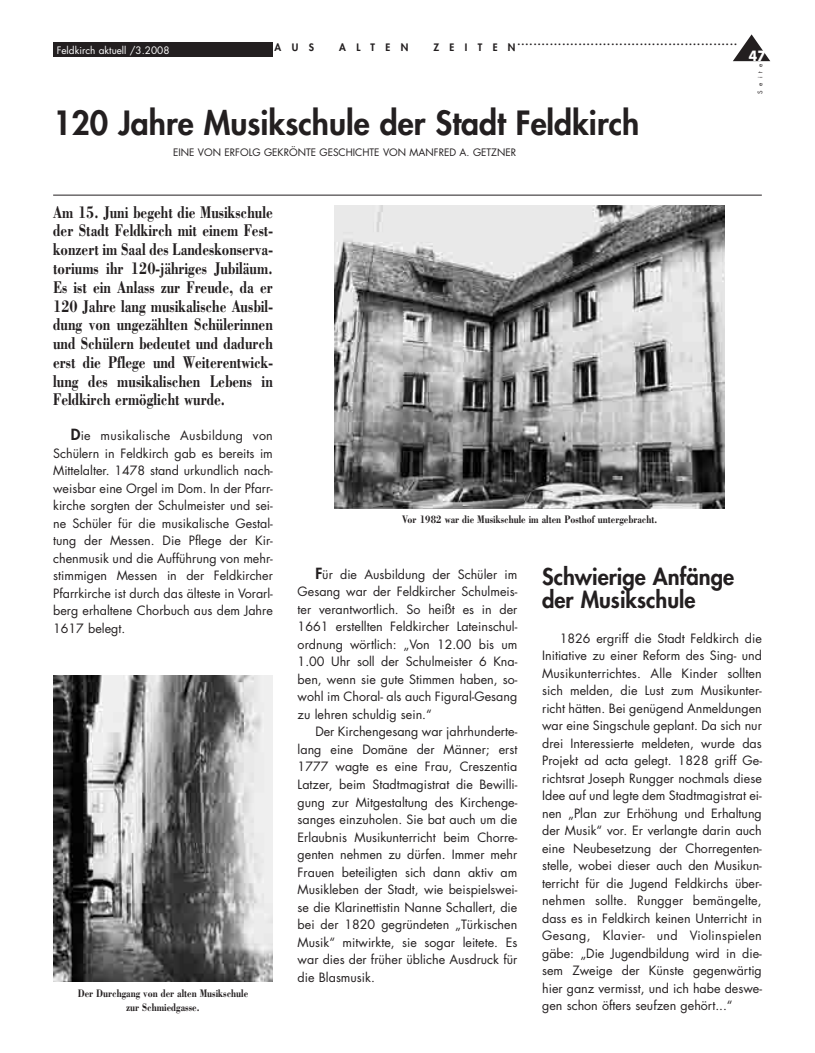
<style>
.page{position:relative;width:815px;height:1053px;background:#fff}
.page>*{position:absolute;margin:0;border:0;box-sizing:border-box;transform-origin:0 0}
.t1{font:800 32.5px "Futura";color:#231f20}
.t2{font:800 22.5px/22.5px "Futura";color:#231f20}
.t3{font:700 17.5px/18.8px "Bodoni";color:#231f20;text-align:justify;scale:.77 1}
.t4{font:700 13.75px "Futura";color:#fff;scale:.9 1}
.t5{font:12.5px/17.5px "Futura";color:#231f20;text-align:justify}
.t6{font:700 11.25px/13.8px "Bodoni";color:#231f20;text-align:center;scale:.8 1}
.t7{font:800 10px "Futura";letter-spacing:1.04em;color:#231f20}
.t8{font:10px "Futura";color:#231f20}
.t9{font:10px "Futura";color:#fff}
.t10{font:6.25px "Futura";letter-spacing:.675em;color:#231f20}
.s1{font-weight:800;font-size:15px}
</style>
<div class="page">
<div style="left:53px;top:43px;width:220px;height:14px;background:#231f20"></div>
<hr style="left:53px;top:195px;width:709px;height:1px;background:#231f20">
<svg style="left:733px;top:34px;width:37px;height:27px"></svg>
<img style="left:335px;top:206px;width:390px;height:302px">
<img style="left:53px;top:675px;width:220px;height:306px">
<p class="t9" style="left:57px;top:45px;width:114px">Feldkirch aktuell /3.2008</p>
<p class="t7" style="left:275px;top:43px;width:41px">AUS</p>
<p class="t7" style="left:339px;top:43px;width:71px">ALTEN</p>
<p class="t7" style="left:433px;top:43px;width:84px">ZEITEN</p>
<p class="t7" style="left:517px;top:36px;width:221px">......................................................</p>
<h1 class="t1" style="left:53px;top:107px;width:588px">120 Jahre Musikschule der Stadt Feldkirch</h1>
<p class="t8" style="left:173px;top:148px;width:345px">EINE VON ERFOLG GEKRÖNTE GESCHICHTE VON MANFRED A. GETZNER</p>
<p class="t4" style="left:749px;top:50px;width:20px">47</p>
<p class="t10" style="left:757px;top:94px;width:32px;rotate:-90deg">Seite</p>
<p class="t3" style="left:53px;top:202px;width:287px">Am 15. Juni begeht die Musikschule der Stadt Feldkirch mit einem Fest&shy;konzert im Saal des Landeskonserva&shy;toriums ihr 120-jähriges Jubiläum.<br>Es ist ein Anlass zur Freude, da er 120 Jahre lang musikalische Ausbil&shy;dung von ungezählten Schülerinnen und Schülern bedeutet und dadurch erst die Pflege und Weiterentwick&shy;lung des musikalischen Lebens in Feldkirch ermöglicht wurde.</p>
<p class="t5" style="left:53px;top:428px;width:221px;text-indent:18px"><span class="s1">D</span>ie musikalische Ausbildung von Schülern in Feldkirch gab es bereits im Mittelalter. 1478 stand urkundlich nach&shy;weisbar eine Orgel im Dom. In der Pfarr&shy;kirche sorgten der Schulmeister und sei&shy;ne Schüler für die musikalische Gestal&shy;tung der Messen. Die Pflege der Kir&shy;chenmusik und die Aufführung von mehr&shy;stimmigen Messen in der Feldkircher Pfarrkirche ist durch das älteste in Vorarl&shy;berg erhaltene Chorbuch aus dem Jahre 1617 belegt.</p>
<p class="t6" style="left:78px;top:986px;width:215px">Der Durchgang von der alten Musikschule zur Schmiedgasse.</p>
<p class="t6" style="left:402px;top:512px;width:320px">Vor 1982 war die Musikschule im alten Posthof untergebracht.</p>
<p class="t5" style="left:298px;top:566px;width:221px;text-indent:18px"><span class="s1">F</span>ür die Ausbildung der Schüler im Gesang war der Feldkircher Schulmeis&shy;ter verantwortlich. So heißt es in der 1661 erstellten Feldkircher Lateinschul&shy;ordnung wörtlich: „Von 12.00 bis um 1.00 Uhr soll der Schulmeister 6 Kna&shy;ben, wenn sie gute Stimmen haben, so&shy;wohl im Choral- als auch Figural-Gesang zu lehren schuldig sein.“</p>
<p class="t5" style="left:298px;top:724px;width:221px;text-indent:18px">Der Kirchengesang war jahrhunderte&shy;lang eine Domäne der Männer; erst 1777 wagte es eine Frau, Creszentia Latzer, beim Stadtmagistrat die Bewilli&shy;gung zur Mitgestaltung des Kirchenge&shy;sanges einzuholen. Sie bat auch um die Erlaubnis Musikunterricht beim Chorre&shy;genten nehmen zu dürfen. Immer mehr Frauen beteiligten sich dann aktiv am Musikleben der Stadt, wie beispielswei&shy;se die Klarinettistin Nanne Schallert, die bei der 1820 gegründeten „Türkischen Musik“ mitwirkte, sie sogar leitete. Es war dies der früher übliche Ausdruck für die Blasmusik.</p>
<h2 class="t2" style="left:542px;top:567px;width:194px">Schwierige Anfänge der Musikschule</h2>
<p class="t5" style="left:542px;top:630px;width:221px;text-indent:18px">1826 ergriff die Stadt Feldkirch die Initiative zu einer Reform des Sing- und Musikunterrichtes. Alle Kinder sollten sich melden, die Lust zum Musikunter&shy;richt hätten. Bei genügend Anmeldungen war eine Singschule geplant. Da sich nur drei Interessierte meldeten, wurde das Projekt ad acta gelegt. 1828 griff Ge&shy;richtsrat Joseph Rungger nochmals diese Idee auf und legte dem Stadtmagistrat ei&shy;nen „Plan zur Erhöhung und Erhaltung der Musik“ vor. Er verlangte darin auch eine Neubesetzung der Chorregenten&shy;stelle, wobei dieser auch den Musikun&shy;terricht für die Jugend Feldkirchs über&shy;nehmen sollte. Rungger bemängelte, dass es in Feldkirch keinen Unterricht in Gesang, Klavier- und Violinspielen gäbe: „Die Jugendbildung wird in die&shy;sem Zweige der Künste gegenwärtig hier ganz vermisst, und ich habe deswe&shy;gen schon öfters seufzen gehört...“</p>
</div>
